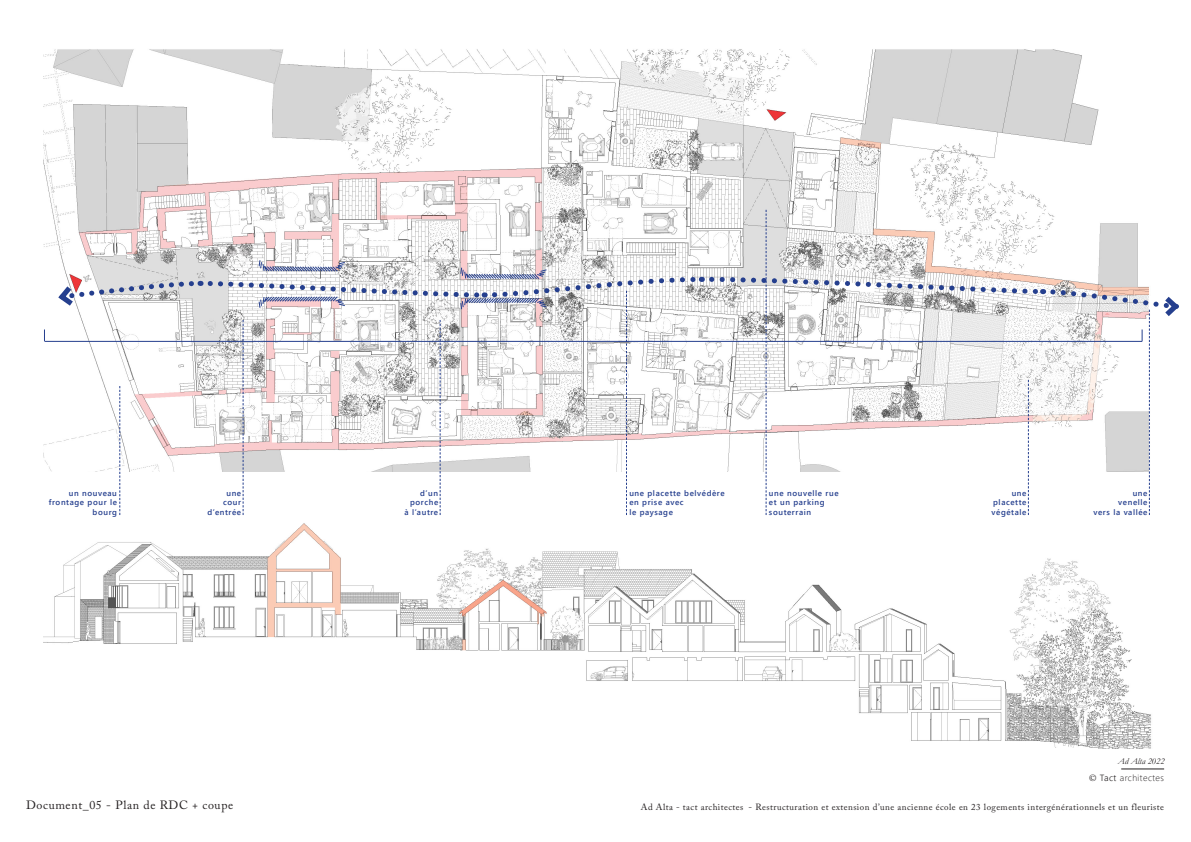
<style>
.page{position:relative;width:1191px;height:842px;background:#fff}
.page>*{position:absolute;margin:0;border:0;box-sizing:border-box;transform-origin:0 0}
.t1{font:12px "Adobe Caslon Pro";letter-spacing:.05em;color:#231f20}
.t2{font:9px "Adobe Caslon Pro";letter-spacing:.05em;color:#231f20}
.t3{font:300 9px "Segoe UI";letter-spacing:.05em;color:#231f20}
.t4{font:italic 9px "Garamond";color:#231f20}
.t5{font:600 8px/9.6px "Segoe UI";letter-spacing:.075em;color:#253f8e;text-align:right}
.s1{font-family:"Adobe Caslon Pro";font-weight:400}
.s2{font-style:inherit}
</style>
<div class="page">
<hr style="left:1121px;top:769px;width:43px;height:1px;background:#231f20">
<img style="left:43px;top:523px;width:1108px;height:225px">
<img style="left:43px;top:49px;width:1056px;height:423px">
<hr style="left:45px;top:341px;width:1097px;height:1px;background:#253f8e">
<svg style="left:55px;top:210px;width:1124px;height:305px"></svg>
<svg style="left:44px;top:316px;width:2px;height:25px"></svg>
<p class="t5" style="left:49px;top:487px;width:70px">un nouveau frontage pour le bourg</p>
<p class="t5" style="left:226px;top:487px;width:16px">une</p>
<p class="t5" style="left:223px;top:497px;width:19px">cour</p>
<p class="t5" style="left:207px;top:506px;width:35px">d’entrée</p>
<p class="t5" style="left:420px;top:487px;width:19px">d’un</p>
<p class="t5" style="left:410px;top:497px;width:30px">porche</p>
<p class="t5" style="left:404px;top:506px;width:35px">à l’autre</p>
<p class="t5" style="left:629px;top:487px;width:97px">une placette belvédère</p>
<p class="t5" style="left:629px;top:497px;width:56px">en prise avec</p>
<p class="t5" style="left:629px;top:506px;width:45px">le paysage</p>
<p class="t5" style="left:769px;top:487px;width:71px">une nouvelle rue</p>
<p class="t5" style="left:769px;top:497px;width:57px">et un parking</p>
<p class="t5" style="left:769px;top:506px;width:44px">souterrain</p>
<p class="t5" style="left:1011px;top:487px;width:16px">une</p>
<p class="t5" style="left:993px;top:497px;width:35px">placette</p>
<p class="t5" style="left:991px;top:506px;width:36px">végétale</p>
<p class="t5" style="left:1132px;top:487px;width:16px">une</p>
<p class="t5" style="left:1118px;top:497px;width:31px">venelle</p>
<p class="t5" style="left:1093px;top:506px;width:55px">vers la vallée</p>
<p class="t4" style="left:1118px;top:755px;width:48px">Ad Alta 2022</p>
<p class="t3" style="left:1089px;top:769px;width:76px"><span class="s1">©</span> <span class="s2">Tact</span> architectes</p>
<p class="t1" style="left:26px;top:798px;width:208px">Document_05 - Plan de RDC + coupe</p>
<p class="t2" style="left:641px;top:801px;width:524px">Ad Alta - tact architectes - Restructuration et extension d’une ancienne école en 23 logements intergénérationnels et un fleuriste</p>
</div>
